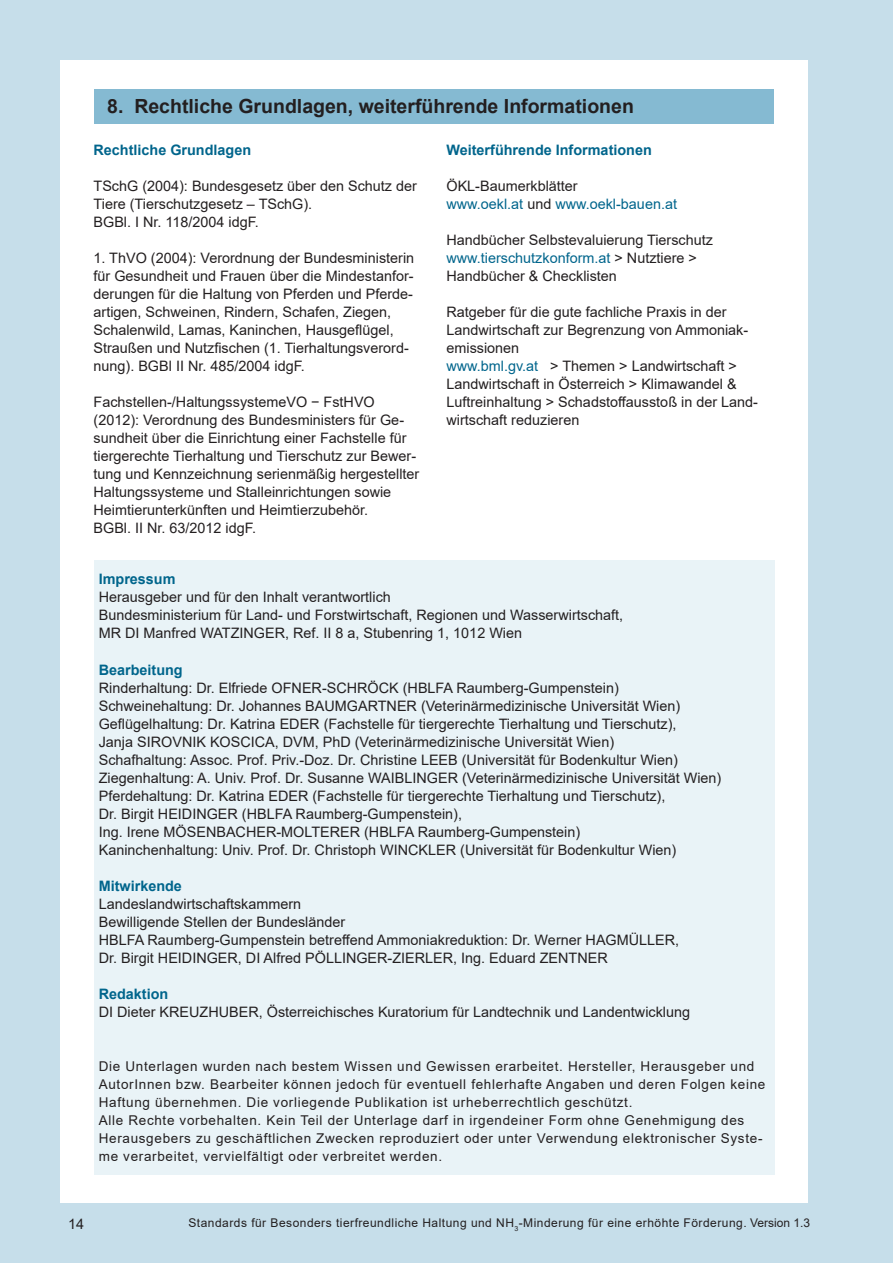
<style>
.page{position:relative;width:893px;height:1263px;background:#fff}
.page>*{position:absolute;margin:0;border:0;box-sizing:border-box;transform-origin:0 0}
.MB_Überschrift_groß{font:700 19.5px "Arial";color:#231f20}
.MB_Tabelle{font:14.4px/18px "Arial";color:#231f20}
.MB_Text_fließend{font:14.4px/18px "Arial";color:#231f20}
.MB_Zwischenüberschrift{font:700 14.4px "Arial";color:#00658c}
.MB_Text_fließend-2{font:14.4px/18px "Arial";color:#00658c}
.MB_Tabelle-2{font:13.5px/18px "Arial";letter-spacing:.05em;color:#231f20}
.t1{font:12px "Arial";letter-spacing:.04em;color:#231f20}
.s1{color:#231f20}
.s2{color:#00658c}
</style>
<div class="page">
<div style="left:808px;top:0;width:85px;height:1263px;background:#c6deea"></div>
<div style="left:0;top:1203px;width:893px;height:60px;background:#c6deea"></div>
<div style="left:0;top:0;width:893px;height:60px;background:#c6deea"></div>
<div style="left:0;top:0;width:60px;height:1263px;background:#c6deea"></div>
<div style="left:94px;top:89px;width:680px;height:34px;background:#85bad2"></div>
<div style="left:94px;top:560px;width:681px;height:615px;background:#e9f3f7"></div>
<p class="MB_Überschrift_groß" style="left:107px;top:93px;width:528px">8. Rechtliche Grundlagen, weiterführende Informationen</p>
<p class="MB_Zwischenüberschrift" style="left:94px;top:140px;width:159px">Rechtliche Grundlagen</p>
<p class="MB_Text_fließend" style="left:94px;top:177px;width:325px">TSchG (2004): Bundesgesetz über den Schutz der<br>Tiere (Tierschutzgesetz – TSchG).<br>BGBl. I Nr. 118/2004 idgF.</p>
<p class="MB_Text_fließend" style="left:94px;top:249px;width:322px">1. ThVO (2004): Verordnung der Bundesministerin für Gesundheit und Frauen über die Mindestanfor&shy;derungen für die Haltung von Pferden und Pferde&shy;artigen, Schweinen, Rindern, Schafen, Ziegen, Schalenwild, Lamas, Kaninchen, Hausgeflügel, Straußen und Nutzfischen (1. Tierhaltungsverord&shy;nung). BGBl II Nr. 485/2004 idgF.</p>
<p class="MB_Text_fließend" style="left:94px;top:393px;width:327px">Fachstellen-/HaltungssystemeVO − FstHVO (2012): Verordnung des Bundesministers für Ge&shy;sundheit über die Einrichtung einer Fachstelle für tiergerechte Tierhaltung und Tierschutz zur Bewer&shy;tung und Kennzeichnung serienmäßig hergestellter Haltungssysteme und Stalleinrichtungen sowie Heimtierunterkünften und Heimtierzubehör.<br>BGBl. II Nr. 63/2012 idgF.</p>
<p class="MB_Zwischenüberschrift" style="left:446px;top:140px;width:207px">Weiterführende Informationen</p>
<p class="MB_Text_fließend-2" style="left:446px;top:177px;width:232px"><span class="s1">ÖKL-Baumerkblätter<br></span>www.oekl.at <span class="s1">und</span> www.oekl-bauen.at</p>
<p class="MB_Text_fließend" style="left:446px;top:231px;width:268px">Handbücher Selbstevaluierung Tierschutz</p>
<p class="MB_Text_fließend" style="left:446px;top:249px;width:252px"><span class="s2">www.tierschutzkonform.at</span> &gt; Nutztiere &gt;<br>Handbücher &amp; Checklisten</p>
<p class="MB_Text_fließend" style="left:446px;top:303px;width:302px">Ratgeber für die gute fachliche Praxis in der<br>Landwirtschaft zur Begrenzung von Ammoniak&shy;emissionen</p>
<p class="MB_Text_fließend" style="left:446px;top:357px;width:313px"><span class="s2">www.bml.gv.at</span> &gt; Themen &gt; Landwirtschaft &gt; Landwirtschaft in Österreich &gt; Klimawandel &amp; Luftreinhaltung &gt; Schadstoffausstoß in der Land&shy;wirtschaft reduzieren</p>
<p class="MB_Zwischenüberschrift" style="left:99px;top:569px;width:78px">Impressum</p>
<p class="MB_Tabelle" style="left:99px;top:588px;width:294px">Herausgeber und für den Inhalt verantwortlich</p>
<p class="MB_Tabelle" style="left:99px;top:606px;width:526px">Bundesministerium für Land- und Forstwirtschaft, Regionen und Wasserwirtschaft,</p>
<p class="MB_Tabelle" style="left:99px;top:624px;width:425px">MR DI Manfred WATZINGER, Ref. II 8 a, Stubenring 1, 1012 Wien</p>
<p class="MB_Zwischenüberschrift" style="left:99px;top:659px;width:86px">Bearbeitung</p>
<p class="MB_Tabelle" style="left:99px;top:678px;width:522px">Rinderhaltung: Dr. Elfriede OFNER-SCHRÖCK (HBLFA Raumberg-Gumpenstein)</p>
<p class="MB_Tabelle" style="left:99px;top:696px;width:583px">Schweinehaltung: Dr. Johannes BAUMGARTNER (Veterinärmedizinische Universität Wien)</p>
<p class="MB_Tabelle" style="left:99px;top:714px;width:579px">Geflügelhaltung: Dr. Katrina EDER (Fachstelle für tiergerechte Tierhaltung und Tierschutz),<br>Janja SIROVNIK KOSCICA, DVM, PhD (Veterinärmedizinische Universität Wien)</p>
<p class="MB_Tabelle" style="left:99px;top:750px;width:581px">Schafhaltung: Assoc. Prof. Priv.-Doz. Dr. Christine LEEB (Universität für Bodenkultur Wien)</p>
<p class="MB_Tabelle" style="left:99px;top:768px;width:624px">Ziegenhaltung: A. Univ. Prof. Dr. Susanne WAIBLINGER (Veterinärmedizinische Universität Wien)</p>
<p class="MB_Tabelle" style="left:99px;top:786px;width:568px">Pferdehaltung: Dr. Katrina EDER (Fachstelle für tiergerechte Tierhaltung und Tierschutz),<br>Dr. Birgit HEIDINGER (HBLFA Raumberg-Gumpenstein),<br>Ing. Irene MÖSENBACHER-MOLTERER (HBLFA Raumberg-Gumpenstein)</p>
<p class="MB_Tabelle" style="left:99px;top:840px;width:579px">Kaninchenhaltung: Univ. Prof. Dr. Christoph WINCKLER (Universität für Bodenkultur Wien)</p>
<p class="MB_Zwischenüberschrift" style="left:99px;top:875px;width:85px">Mitwirkende</p>
<p class="MB_Tabelle" style="left:99px;top:894px;width:204px">Landeslandwirtschaftskammern</p>
<p class="MB_Tabelle" style="left:99px;top:912px;width:248px">Bewilligende Stellen der Bundesländer</p>
<p class="MB_Tabelle" style="left:99px;top:930px;width:582px">HBLFA Raumberg-Gumpenstein betreffend Ammoniakreduktion: Dr. Werner HAGMÜLLER,<br>Dr. Birgit HEIDINGER, DI Alfred PÖLLINGER-ZIERLER, Ing. Eduard ZENTNER</p>
<p class="MB_Zwischenüberschrift" style="left:99px;top:983px;width:71px">Redaktion</p>
<p class="MB_Tabelle" style="left:99px;top:1002px;width:593px">DI Dieter KREUZHUBER, Österreichisches Kuratorium für Landtechnik und Landentwicklung</p>
<p class="MB_Tabelle-2" style="left:99px;top:1057px;width:668px">Die Unterlagen wurden nach bestem Wissen und Gewissen erarbeitet. Hersteller, Herausgeber und<br>AutorInnen bzw. Bearbeiter können jedoch für eventuell fehlerhafte Angaben und deren Folgen keine<br>Haftung übernehmen. Die vorliegende Publikation ist urheberrechtlich geschützt.</p>
<p class="MB_Tabelle-2" style="left:99px;top:1111px;width:665px">Alle Rechte vorbehalten. Kein Teil der Unterlage darf in irgendeiner Form ohne Genehmigung des<br>Herausgebers zu geschäftlichen Zwecken reproduziert oder unter Verwendung elektronischer Syste&shy;me verarbeitet, vervielfältigt oder verbreitet werden.</p>
<p class="MB_Text_fließend" style="left:68px;top:1215px;width:18px">14</p>
<p class="t1" style="left:188px;top:1214px;width:623px">Standards für Besonders tierfreundliche Haltung und NH<sub>3</sub>-Minderung für eine erhöhte Förderung. Version 1.3</p>
</div>
